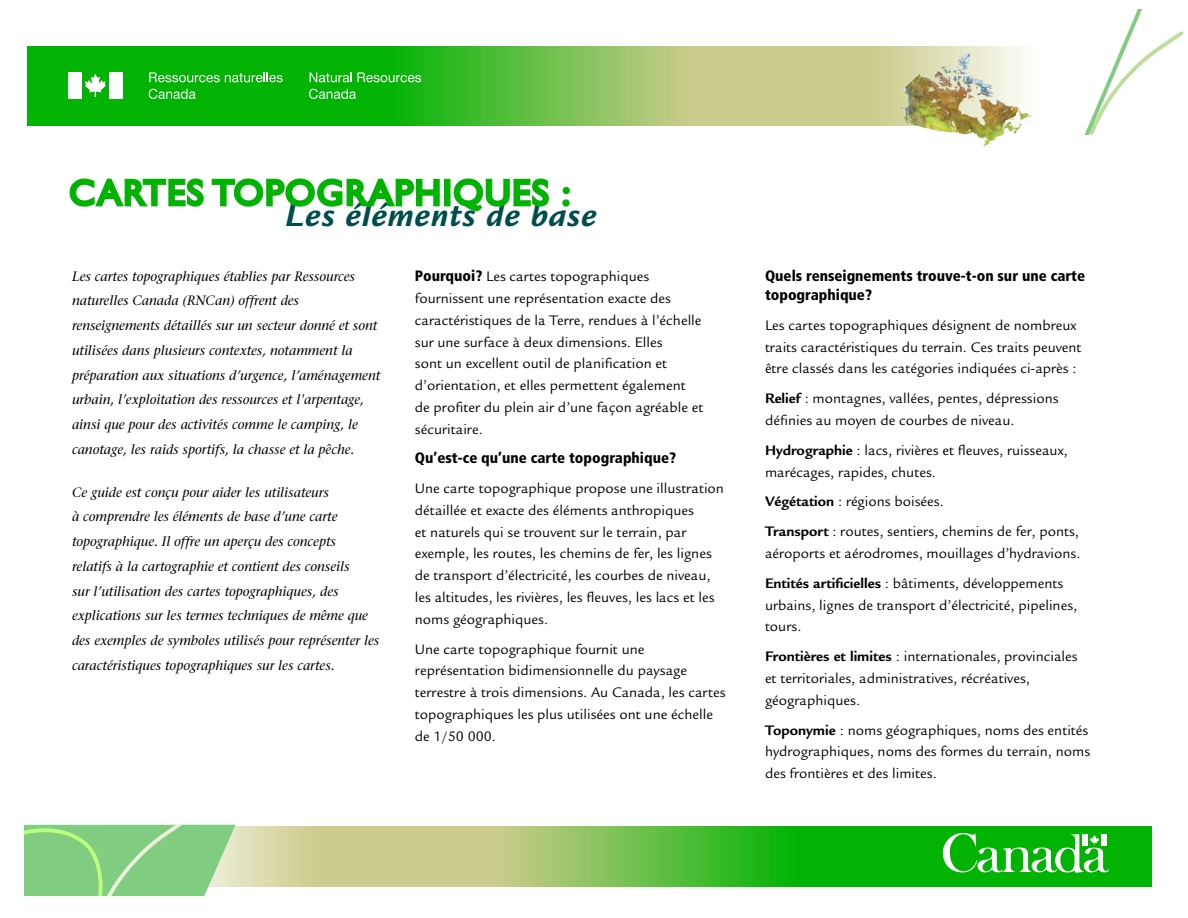
<style>
.page{position:relative;width:1188px;height:918px;background:#fff}
.page>*{position:absolute;margin:0;border:0;box-sizing:border-box;transform-origin:0 0}
.t1{font:36px "Gill Sans";letter-spacing:.05em;color:#00b303}
.t2{font:italic 700 36px "Legacy Sans";letter-spacing:.025em;color:#004d4d}
.t3{font:15px/21.8px "Legacy Sans";color:#000}
.t4{font:900 condensed 15px/18.8px "Frutiger";color:#000}
.t5{font:italic 13.5px/24.8px "Stone Serif";color:#000}
.s1{font-family:"Frutiger";font-weight:900;font-stretch:condensed}
.s2{font-weight:700}
</style>
<div class="page">
<svg style="left:27px;top:47px;width:1005px;height:79px;background:#6bbf4e"></svg>
<div style="left:68px;top:72px;width:14px;height:27px;background:#fff"></div>
<svg style="left:85px;top:74px;width:21px;height:23px"></svg>
<div style="left:109px;top:72px;width:13px;height:27px;background:#fff"></div>
<svg style="left:149px;top:72px;width:134px;height:10px"></svg>
<svg style="left:149px;top:89px;width:47px;height:10px"></svg>
<svg style="left:310px;top:72px;width:111px;height:10px"></svg>
<svg style="left:309px;top:89px;width:47px;height:10px"></svg>
<svg style="left:1085px;top:9px;width:99px;height:126px"></svg>
<svg style="left:69px;top:178px;width:371px;height:29px"></svg>
<div style="left:444px;top:179px;width:7px;height:27px;border:3px solid #00b303"></div>
<svg style="left:453px;top:178px;width:96px;height:34px"></svg>
<svg style="left:562px;top:186px;width:8px;height:21px"></svg>
<svg style="left:23px;top:826px;width:1128px;height:60px;background:#6cc14e"></svg>
<img style="left:959px;top:53px;width:11px;height:17px">
<svg style="left:943px;top:831px;width:166px;height:45px"></svg>
<svg style="left:24px;top:825px;width:212px;height:71px;background:#8cd188"></svg>
<h1 class="t1" style="left:69px;top:172px;width:502px">CARTES TOPOGRAPHIQUES :</h1>
<h1 class="t2" style="left:285px;top:194px;width:313px">Les éléments de base</h1>
<p class="t5" style="left:72px;top:264px;width:310px">Les cartes topographiques établies par Ressources naturelles Canada (RNCan) offrent des renseignements détaillés sur un secteur donné et sont utilisées dans plusieurs contextes, notamment la préparation aux situations d’urgence, l’aménagement urbain, l’exploitation des ressources et l'arpentage, ainsi que pour des activités comme le camping, le canotage, les raids sportifs, la chasse et la pêche.</p>
<p class="t5" style="left:72px;top:480px;width:309px">Ce guide est conçu pour aider les utilisateurs<br>à comprendre les éléments de base d’une carte topographique. Il offre un aperçu des concepts relatifs à la cartographie et contient des conseils<br>sur l’utilisation des cartes topographiques, des explications sur les termes techniques de même que des exemples de symboles utilisés pour représenter les caractéristiques topographiques sur les cartes.</p>
<p class="t3" style="left:415px;top:266px;width:290px"><span class="s1">Pourquoi?</span> Les cartes topographiques fournissent une représentation exacte des caractéristiques de la Terre, rendues à l’échelle sur une surface à deux dimensions. Elles<br>sont un excellent outil de planification et d’orientation, et elles permettent également de profiter du plein air d’une façon agréable et sécuritaire.</p>
<h2 class="t4" style="left:415px;top:449px;width:263px">Qu’est-ce qu’une carte topographique?</h2>
<p class="t3" style="left:415px;top:478px;width:311px">Une carte topographique propose une illustration détaillée et exacte des éléments anthropiques<br>et naturels qui se trouvent sur le terrain, par exemple, les routes, les chemins de fer, les lignes de transport d’électricité, les courbes de niveau, les altitudes, les rivières, les fleuves, les lacs et les noms géographiques.</p>
<p class="t3" style="left:415px;top:638px;width:312px">Une carte topographique fournit une représentation bidimensionnelle du paysage terrestre à trois dimensions. Au Canada, les cartes topographiques les plus utilisées ont une échelle de 1/50 000.</p>
<h2 class="t4" style="left:765px;top:267px;width:322px">Quels renseignements trouve-t-on sur une carte topographique?</h2>
<p class="t3" style="left:765px;top:314px;width:318px">Les cartes topographiques désignent de nombreux traits caractéristiques du terrain. Ces traits peuvent être classés dans les catégories indiquées ci-après :</p>
<p class="t3" style="left:765px;top:388px;width:295px"><span class="s2">Relief</span> : montagnes, vallées, pentes, dépressions définies au moyen de courbes de niveau.</p>
<p class="t3" style="left:765px;top:439px;width:304px"><span class="s2">Hydrographie</span> : lacs, rivières et fleuves, ruisseaux, marécages, rapides, chutes.</p>
<p class="t3" style="left:765px;top:491px;width:180px"><span class="s2">Végétation</span> : régions boisées.</p>
<p class="t3" style="left:765px;top:521px;width:317px"><span class="s2">Transport</span> : routes, sentiers, chemins de fer, ponts, aéroports et aérodromes, mouillages d’hydravions.</p>
<p class="t3" style="left:765px;top:572px;width:314px"><span class="s2">Entités artificielles</span> : bâtiments, développements urbains, lignes de transport d’électricité, pipelines, tours.</p>
<p class="t3" style="left:765px;top:646px;width:314px"><span class="s2">Frontières et limites</span> : internationales, provinciales et territoriales, administratives, récréatives, géographiques.</p>
<p class="t3" style="left:765px;top:719px;width:327px"><span class="s2">Toponymie</span> : noms géographiques, noms des entités hydrographiques, noms des formes du terrain, noms des frontières et des limites.</p>
</div>
